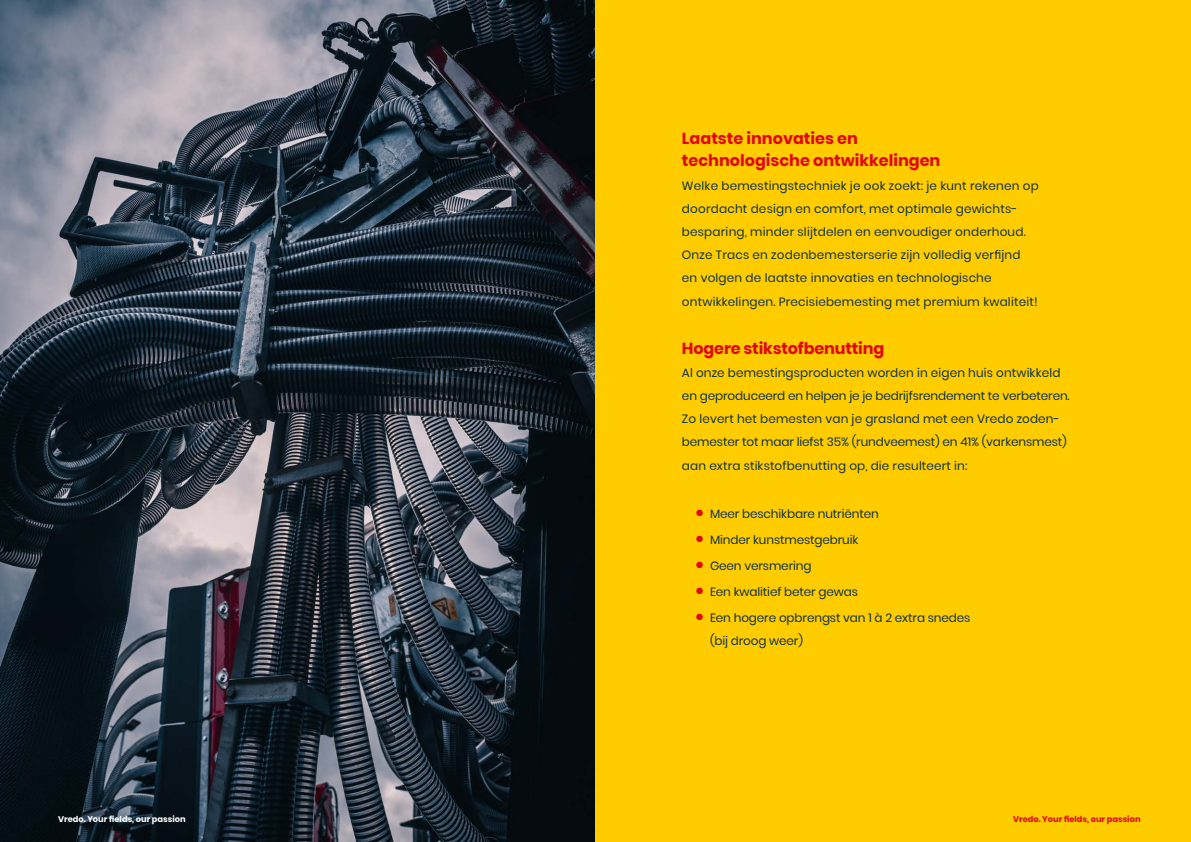
<style>
.page{position:relative;width:1191px;height:842px;background:#fff}
.page>*{position:absolute;margin:0;border:0;box-sizing:border-box;transform-origin:0 0}
.t1{font:24px "Poppins";color:#e30613}
.t2{font:700 16px/21.4px "Poppins";color:#e30613}
.t3{font:12px/23.2px "Poppins";letter-spacing:.01em;color:#0c3148}
.t4{font:12px/23px "Poppins";letter-spacing:-.01em;color:#0c3148}
.t5{font:700 8.3px "Poppins";color:#fff}
.t6{font:700 8.3px "Poppins";color:#e30613}
</style>
<div class="page">
<img style="left:0;top:0;width:595px;height:842px">
<div style="left:595px;top:0;width:596px;height:842px;background:#fc0"></div>
<h1 class="t1" style="left:646px;top:119px;width:157px">opbrengsten</h1>
<h2 class="t2" style="left:682px;top:128px;width:260px">Laatste innovaties en technologische ontwikkelingen</h2>
<p class="t3" style="left:682px;top:174px;width:358px">Welke bemestingstechniek je ook zoekt: je kunt rekenen op doordacht design en comfort, met optimale gewichts&shy;besparing, minder slijtdelen en eenvoudiger onderhoud.<br>Onze Tracs en zodenbemesterserie zijn volledig verfijnd en volgen de laatste innovaties en technologische ontwikkelingen. Precisiebemesting met premium kwaliteit!</p>
<h2 class="t2" style="left:682px;top:338px;width:204px">Hogere stikstofbenutting</h2>
<p class="t3" style="left:682px;top:361px;width:389px">Al onze bemestingsproducten worden in eigen huis ontwikkeld en geproduceerd en helpen je je bedrijfsrendement te verbeteren.<br>Zo levert het bemesten van je grasland met een Vredo zoden&shy;bemester tot maar liefst 35% (rundveemest) en 41% (varkensmest) aan extra stikstofbenutting op, die resulteert in:</p>
<p class="t4" style="left:696px;top:503px;width:184px"><sup>●</sup> Meer beschikbare nutriënten</p>
<p class="t4" style="left:696px;top:529px;width:164px"><sup>●</sup> Minder kunstmestgebruik</p>
<p class="t4" style="left:696px;top:555px;width:117px"><sup>●</sup> Geen versmering</p>
<p class="t4" style="left:696px;top:581px;width:163px"><sup>●</sup> Een kwalitief beter gewas</p>
<p class="t4" style="left:710px;top:607px;width:262px;text-indent:-14px"><sup>●</sup> Een hogere opbrengst van 1 à 2 extra snedes (bij droog weer)</p>
<p class="t5" style="left:58px;top:815px;width:129px">Vredo. Your fields, our passion</p>
<p class="t6" style="left:1013px;top:815px;width:129px">Vredo. Your fields, our passion</p>
</div>
